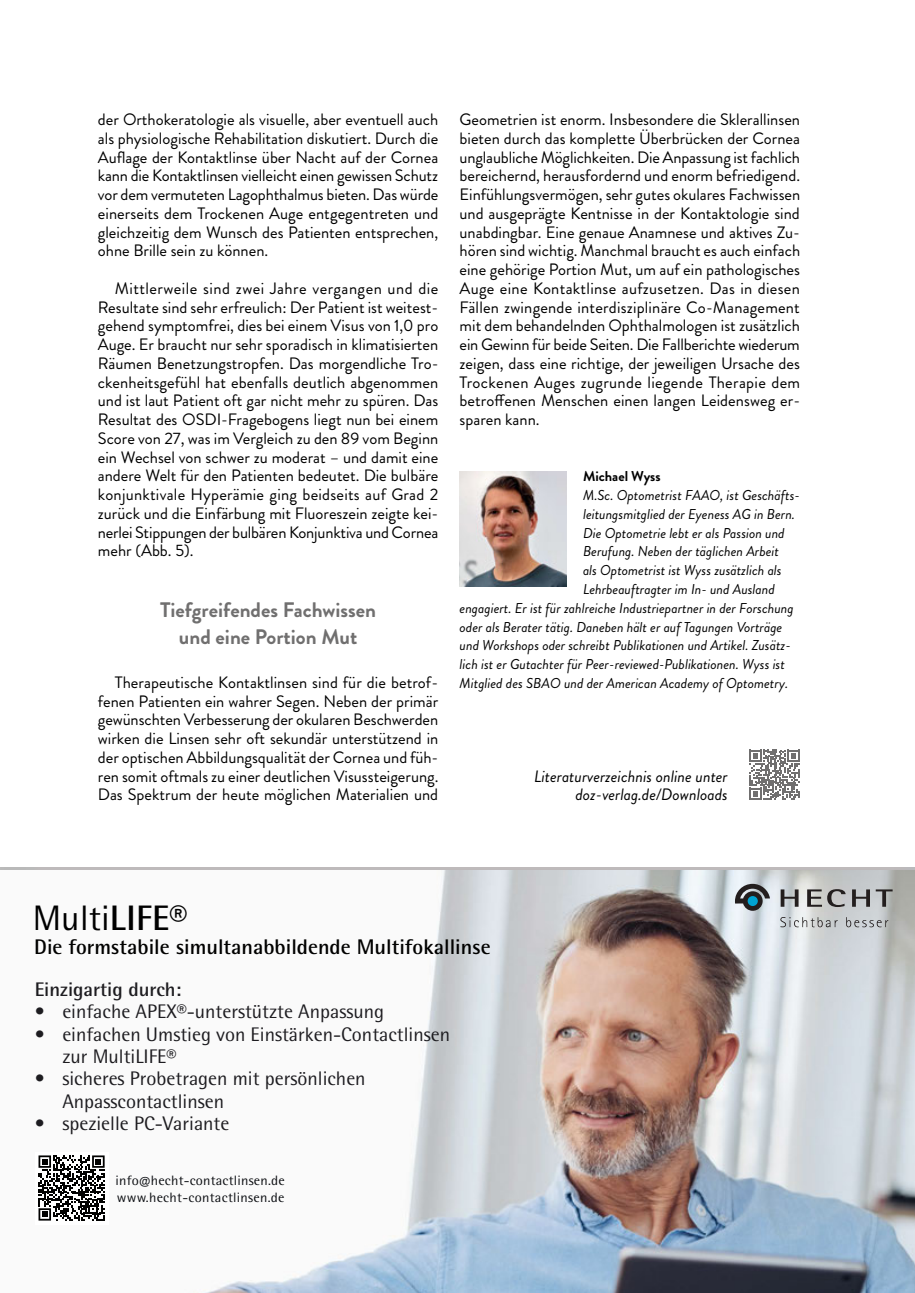
<style>
.page{position:relative;width:915px;height:1293px;background:#fff}
.page>*{position:absolute;margin:0;border:0;box-sizing:border-box;transform-origin:0 0}
.t1{font:35.4px "Rotis Semi Sans Pro";letter-spacing:.005em;color:#000}
.t2{font:700 21.15px "Rotis Semi Sans Pro";color:#010100}
.t3{font:700 21px/27px "Brandon Grotesque";color:#706f6f;text-align:center}
.t4{font:19.65px/22.4px "Rotis Semi Sans Pro";color:#1d1c20}
.t5{font:700 19.65px "Rotis Semi Sans Pro";color:#1d1c20}
.t6{font:16.5px/18.8px "Brandon Grotesque";color:#000;text-align:justify}
.t7{font:italic 16.5px/18.8px "Brandon Grotesque";color:#000;text-align:right}
.t8{font:italic 14.25px "Brandon Grotesque";color:#000}
.t9{font:700 14.25px "Brandon Grotesque";color:#000}
.t10{font:13.65px/17.4px "Rotis Semi Sans Pro";letter-spacing:.015em;color:#0d0f13;scale:1.04 1}
.s1{font-weight:700}
</style>
<div class="page">
<svg style="left:749px;top:750px;width:50px;height:50px"></svg>
<img style="left:459px;top:471px;width:107px;height:115px">
<img style="left:0;top:869px;width:914px;height:424px">
<svg style="left:6px;top:878px;width:901px;height:414px"></svg>
<svg style="left:734px;top:884px;width:35px;height:27px"></svg>
<div style="left:747px;top:896px;width:10px;height:10px;background:#00a3d2;border-radius:50%"></div>
<svg style="left:780px;top:889px;width:18px;height:17px"></svg>
<svg style="left:875px;top:889px;width:17px;height:17px"></svg>
<svg style="left:851px;top:889px;width:18px;height:17px"></svg>
<svg style="left:806px;top:889px;width:39px;height:18px"></svg>
<svg style="left:780px;top:917px;width:57px;height:10px"></svg>
<svg style="left:845px;top:917px;width:42px;height:10px"></svg>
<div style="left:35px;top:1152px;width:73px;height:72px;background:#fff"></div>
<svg style="left:38px;top:1155px;width:67px;height:65px"></svg>
<p class="t6" style="left:98px;top:110px;width:342px">der Orthokeratologie als visuelle, aber eventuell auch als physiologische Rehabilitation diskutiert. Durch die Auflage der Kontaktlinse über Nacht auf der Cornea kann die Kontaktlinsen vielleicht einen gewissen Schutz vor dem vermuteten Lagophthalmus bieten. Das würde einerseits dem Trockenen Auge entgegentreten und gleichzeitig dem Wunsch des Patienten entsprechen, ohne Brille sein zu können.</p>
<p class="t6" style="left:98px;top:279px;width:342px;text-indent:17px">Mittlerweile sind zwei Jahre vergangen und die Resultate sind sehr erfreulich: Der Patient ist weitest&shy;gehend symptomfrei, dies bei einem Visus von 1,0 pro Auge. Er braucht nur sehr sporadisch in klimatisierten Räumen Benetzungstropfen. Das morgendliche Tro&shy;ckenheitsgefühl hat ebenfalls deutlich abgenommen und ist laut Patient oft gar nicht mehr zu spüren. Das Resultat des OSDI-Fragebogens liegt nun bei einem Score von 27, was im Vergleich zu den 89 vom Beginn ein Wechsel von schwer zu moderat – und damit eine andere Welt für den Patienten bedeutet. Die bulbäre konjunktivale Hyperämie ging beidseits auf Grad 2 zurück und die Einfärbung mit Fluoreszein zeigte kei&shy;nerlei Stippungen der bulbären Konjunktiva und Cornea mehr (Abb. 5).</p>
<p class="t3" style="left:160px;top:597px;width:217px">Tiefgreifendes Fachwissen und eine Portion Mut</p>
<p class="t6" style="left:98px;top:673px;width:342px;text-indent:17px">Therapeutische Kontaktlinsen sind für die betrof&shy;fenen Patienten ein wahrer Segen. Neben der primär gewünschten Verbesserung der okularen Beschwerden wirken die Linsen sehr oft sekundär unterstützend in der optischen Abbildungsqualität der Cornea und füh&shy;ren somit oftmals zu einer deutlichen Visussteigerung.<br>Das Spektrum der heute möglichen Materialien und</p>
<p class="t6" style="left:459px;top:110px;width:342px">Geometrien ist enorm. Insbesondere die Sklerallinsen bieten durch das komplette Überbrücken der Cornea unglaubliche Möglichkeiten. Die Anpassung ist fachlich bereichernd, herausfordernd und enorm befriedigend.<br>Einfühlungsvermögen, sehr gutes okulares Fachwissen und ausgeprägte Kentnisse in der Kontaktologie sind unabdingbar. Eine genaue Anamnese und aktives Zu&shy;hören sind wichtig. Manchmal braucht es auch einfach eine gehörige Portion Mut, um auf ein pathologisches Auge eine Kontaktlinse aufzusetzen. Das in diesen Fällen zwingende interdisziplinäre Co-Management mit dem behandelnden Ophthalmologen ist zusätzlich ein Gewinn für beide Seiten. Die Fallberichte wiederum zeigen, dass eine richtige, der jeweiligen Ursache des Trockenen Auges zugrunde liegende Therapie dem betroffenen Menschen einen langen Leidensweg er&shy;sparen kann.</p>
<p class="t9" style="left:583px;top:466px;width:79px">Michael Wyss</p>
<p class="t8" style="left:583px;top:485px;width:218px">M.Sc. Optometrist FAAO, ist Geschäfts-</p>
<p class="t8" style="left:583px;top:504px;width:213px">leitungsmitglied der Eyeness AG in Bern.</p>
<p class="t8" style="left:583px;top:523px;width:203px">Die Optometrie lebt er als Passion und</p>
<p class="t8" style="left:583px;top:542px;width:197px">Berufung. Neben der täglichen Arbeit</p>
<p class="t8" style="left:583px;top:560px;width:200px">als Optometrist ist Wyss zusätzlich als</p>
<p class="t8" style="left:583px;top:579px;width:193px">Lehrbeauftragter im In- und Ausland</p>
<p class="t8" style="left:459px;top:598px;width:335px">engagiert. Er ist für zahlreiche Industriepartner in der Forschung</p>
<p class="t8" style="left:459px;top:617px;width:324px">oder als Berater tätig. Daneben hält er auf Tagungen Vorträge</p>
<p class="t8" style="left:459px;top:635px;width:333px">und Workshops oder schreibt Publikationen und Artikel. Zusätz-</p>
<p class="t8" style="left:459px;top:654px;width:327px">lich ist er Gutachter für Peer-reviewed-Publikationen. Wyss ist</p>
<p class="t8" style="left:459px;top:673px;width:330px">Mitglied des SBAO und der American Academy of Optometry.</p>
<p class="t7" style="left:534px;top:767px;width:195px">Literaturverzeichnis online unter doz-verlag.de/Downloads</p>
<h1 class="t1" style="left:33px;top:896px;width:156px">Multi<span class="s1">LIFE®</span></h1>
<p class="t2" style="left:34px;top:934px;width:458px">Die formstabile simultanabbildende Multifokallinse</p>
<p class="t5" style="left:35px;top:977px;width:148px">Einzigartig durch:</p>
<p class="t4" style="left:35px;top:1000px;width:351px">• einfache APEX®-unterstützte Anpassung</p>
<p class="t4" style="left:62px;top:1022px;width:389px;text-indent:-28px">• einfachen Umstieg von Einstärken-Contactlinsen zur MultiLIFE®</p>
<p class="t4" style="left:62px;top:1067px;width:305px;text-indent:-28px">• sicheres Probetragen mit persönlichen<br>Anpasscontactlinsen</p>
<p class="t4" style="left:35px;top:1112px;width:196px">• spezielle PC-Variante</p>
<p class="t10" style="left:115px;top:1171px;width:164px">info@hecht-contactlinsen.de www.hecht-contactlinsen.de</p>
</div>
